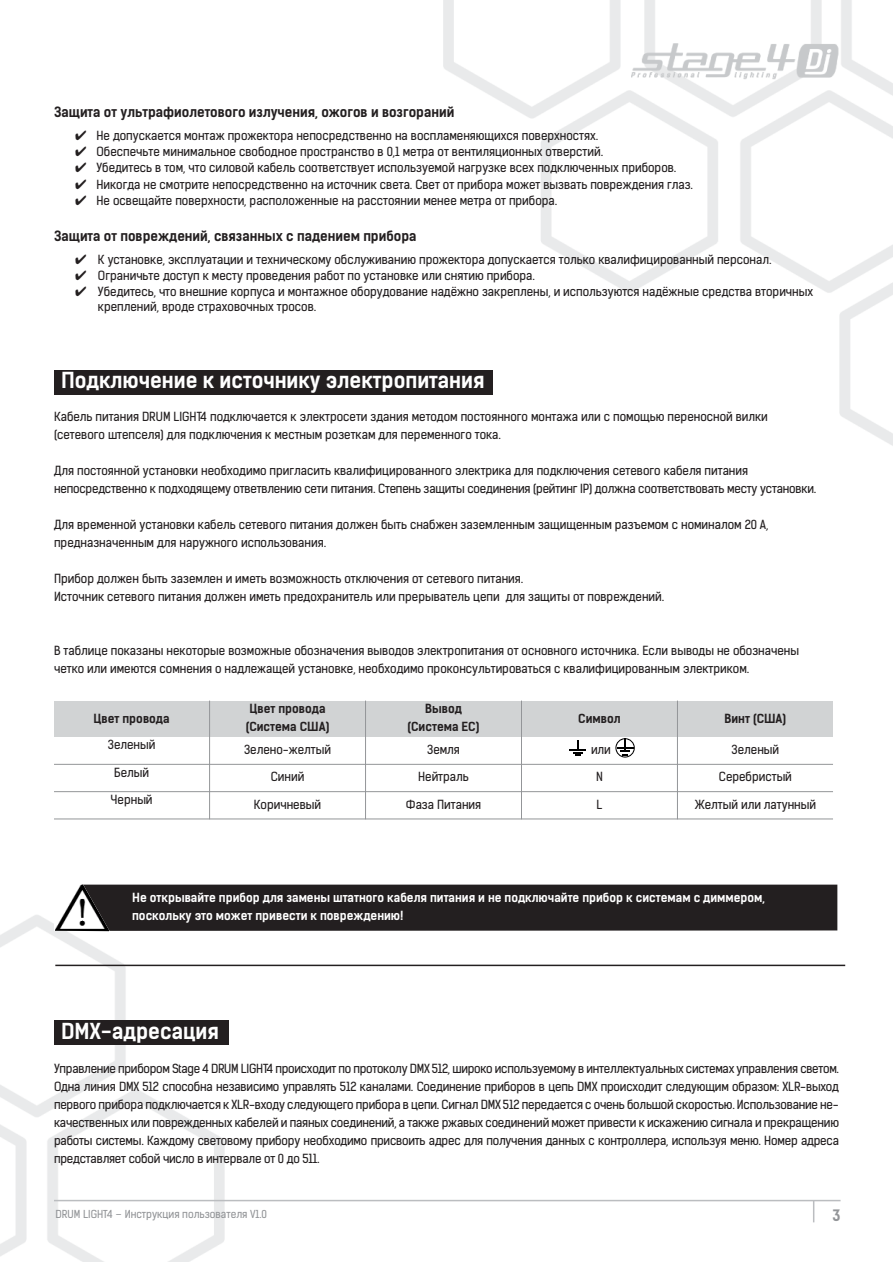
<style>
.page{position:relative;width:893px;height:1263px;background:#fff}
.page>*{position:absolute;margin:0;border:0;box-sizing:border-box;transform-origin:0 0}
.t1{font:21px "Kelson Sans Bold RU";color:#fff}
.t2{font:15px "Kelson Sans Bold RU";color:#939598}
.t3{font:13.5px "Kelson Sans Bold RU";color:#231f20}
.t4{font:12px/18px "Kelson Sans Regular RU";color:#231f20}
.t5{font:12px/18px "Kelson Sans Bold RU";color:#fff}
.t6{font:12px/18px "Kelson Sans Bold RU";color:#231f20;text-align:center}
.t7{font:10.5px "Kelson Sans Regular RU";color:#939598}
</style>
<div class="page">
<img style="left:0;top:0;width:892px;height:1262px">
<hr style="left:54px;top:1200px;width:786px;height:1px;background:#bbbdc0">
<svg style="left:813px;top:1201px;width:1px;height:21px"></svg>
<div style="left:54px;top:370px;width:438px;height:24px;background:#231f20"></div>
<div style="left:54px;top:701px;width:156px;height:36px;background:#d1d3d4"></div>
<div style="left:210px;top:701px;width:155px;height:36px;background:#d1d3d4"></div>
<div style="left:365px;top:701px;width:156px;height:36px;background:#d1d3d4"></div>
<div style="left:521px;top:701px;width:156px;height:36px;background:#d1d3d4"></div>
<div style="left:677px;top:701px;width:156px;height:36px;background:#d1d3d4"></div>
<div style="left:54px;top:737px;width:156px;height:27px;background:#fff"></div>
<div style="left:210px;top:737px;width:155px;height:27px;background:#fff"></div>
<div style="left:365px;top:737px;width:156px;height:27px;background:#fff"></div>
<div style="left:521px;top:737px;width:156px;height:27px;background:#fff"></div>
<div style="left:677px;top:737px;width:156px;height:27px;background:#fff"></div>
<div style="left:54px;top:764px;width:156px;height:28px;background:#fff"></div>
<div style="left:210px;top:764px;width:155px;height:28px;background:#fff"></div>
<div style="left:365px;top:764px;width:156px;height:28px;background:#fff"></div>
<div style="left:521px;top:764px;width:156px;height:28px;background:#fff"></div>
<div style="left:677px;top:764px;width:156px;height:28px;background:#fff"></div>
<div style="left:54px;top:792px;width:156px;height:27px;background:#fff"></div>
<div style="left:210px;top:792px;width:155px;height:27px;background:#fff"></div>
<div style="left:365px;top:792px;width:156px;height:27px;background:#fff"></div>
<div style="left:521px;top:792px;width:156px;height:27px;background:#fff"></div>
<div style="left:677px;top:792px;width:156px;height:27px;background:#fff"></div>
<hr style="left:209px;top:701px;width:1px;height:118px;background:#939598">
<hr style="left:365px;top:701px;width:1px;height:118px;background:#939598">
<hr style="left:521px;top:701px;width:1px;height:118px;background:#939598">
<hr style="left:677px;top:701px;width:1px;height:118px;background:#939598">
<hr style="left:54px;top:764px;width:779px;height:1px;background:#939598">
<hr style="left:54px;top:791px;width:779px;height:1px;background:#939598">
<hr style="left:54px;top:819px;width:779px;height:1px;background:#939598">
<svg style="left:569px;top:740px;width:17px;height:16px"></svg>
<svg style="left:615px;top:738px;width:20px;height:20px"></svg>
<svg style="left:616px;top:739px;width:18px;height:18px"></svg>
<svg style="left:617px;top:739px;width:16px;height:16px"></svg>
<div style="left:54px;top:1020px;width:174px;height:25px;background:#231f20"></div>
<hr style="left:55px;top:965px;width:790px;height:1px;background:#231f20">
<div style="left:54px;top:884px;width:783px;height:47px;background:#231f20"></div>
<img style="left:55px;top:884px;width:54px;height:47px">
<p class="t3" style="left:54px;top:104px;width:402px">Защита от ультрафиолетового излучения, ожогов и возгораний</p>
<p class="t4" style="left:75px;top:128px;width:524px">✔ Не допускается монтаж прожектора непосредственно на воспламеняющихся поверхностях.</p>
<p class="t4" style="left:75px;top:144px;width:529px">✔ Обеспечьте минимальное свободное пространство в 0,1 метра от вентиляционных отверстий.</p>
<p class="t4" style="left:75px;top:160px;width:602px">✔ Убедитесь в том, что силовой кабель соответствует используемой нагрузке всех подключенных приборов.</p>
<p class="t4" style="left:75px;top:176px;width:619px">✔ Никогда не смотрите непосредственно на источник света. Свет от прибора может вызвать повреждения глаз.</p>
<p class="t4" style="left:75px;top:193px;width:483px">✔ Не освещайте поверхности, расположенные на расстоянии менее метра от прибора.</p>
<p class="t3" style="left:54px;top:228px;width:364px">Защита от повреждений, связанных с падением прибора</p>
<p class="t4" style="left:75px;top:252px;width:698px">✔ К установке, эксплуатации и техническому обслуживанию прожектора допускается только квалифицированный персонал.</p>
<p class="t4" style="left:75px;top:268px;width:461px">✔ Ограничьте доступ к месту проведения работ по установке или снятию прибора.</p>
<p class="t4" style="left:98px;top:286px;width:717px;line-height:15px;text-indent:-23px">✔ Убедитесь, что внешние корпуса и монтажное оборудование надёжно закреплены, и используются надёжные средства вторичных креплений, вроде страховочных тросов.</p>
<h1 class="t1" style="left:61px;top:369px;width:425px">Подключение к источнику электропитания</h1>
<p class="t4" style="left:54px;top:409px;width:715px">Кабель питания DRUM LIGHT4 подключается к электросети здания методом постоянного монтажа или с помощью переносной вилки (сетевого штепселя) для подключения к местным розеткам для переменного тока.</p>
<p class="t4" style="left:54px;top:463px;width:764px">Для постоянной установки необходимо пригласить квалифицированного электрика для подключения сетевого кабеля питания непосредственно к подходящему ответвлению сети питания. Степень защиты соединения (рейтинг IP) должна соответствовать месту установки.</p>
<p class="t4" style="left:54px;top:517px;width:716px">Для временной установки кабель сетевого питания должен быть снабжен заземленным защищенным разъемом с номиналом 20 A, предназначенным для наружного использования.</p>
<p class="t4" style="left:54px;top:571px;width:612px">Прибор должен быть заземлен и иметь возможность отключения от сетевого питания.<br>Источник сетевого питания должен иметь предохранитель или прерыватель цепи для защиты от повреждений.</p>
<p class="t4" style="left:54px;top:643px;width:746px">В таблице показаны некоторые возможные обозначения выводов электропитания от основного источника. Если выводы не обозначены четко или имеются сомнения о надлежащей установке, необходимо проконсультироваться с квалифицированным электриком.</p>
<p class="t6" style="left:94px;top:710px;width:78px">Цвет провода</p>
<p class="t6" style="left:246px;top:699px;width:85px">Цвет провода (Система США)</p>
<p class="t6" style="left:407px;top:699px;width:74px">Вывод (Система ЕС)</p>
<p class="t6" style="left:578px;top:710px;width:44px">Символ</p>
<p class="t6" style="left:724px;top:710px;width:63px">Винт (США)</p>
<p class="t4" style="left:108px;top:737px;width:49px">Зеленый</p>
<p class="t4" style="left:244px;top:742px;width:88px">Зелено-желтый</p>
<p class="t4" style="left:427px;top:742px;width:34px">Земля</p>
<p class="t4" style="left:591px;top:742px;width:21px">или</p>
<p class="t4" style="left:732px;top:742px;width:49px">Зеленый</p>
<p class="t4" style="left:114px;top:764px;width:36px">Белый</p>
<p class="t4" style="left:271px;top:769px;width:35px">Синий</p>
<p class="t4" style="left:418px;top:769px;width:52px">Нейтраль</p>
<p class="t4" style="left:596px;top:769px;width:8px">N</p>
<p class="t4" style="left:719px;top:769px;width:75px">Серебристый</p>
<p class="t4" style="left:111px;top:792px;width:44px">Черный</p>
<p class="t4" style="left:254px;top:796px;width:69px">Коричневый</p>
<p class="t4" style="left:406px;top:796px;width:77px">Фаза Питания</p>
<p class="t4" style="left:596px;top:796px;width:7px">L</p>
<p class="t4" style="left:695px;top:796px;width:123px">Желтый или латунный</p>
<p class="t5" style="left:132px;top:889px;width:634px">Не открывайте прибор для замены штатного кабеля питания и не подключайте прибор к системам с диммером, поскольку это может привести к повреждению!</p>
<h1 class="t1" style="left:61px;top:1020px;width:159px">DMX-адресация</h1>
<p class="t4" style="left:54px;top:1061px;width:786px;text-align:justify">Управление прибором Stage 4 DRUM LIGHT4 происходит по протоколу DMX 512, широко используемому в интеллектуальных системах управления светом.<br>Одна линия DMX 512 способна независимо управлять 512 каналами. Соединение приборов в цепь DMX происходит следующим образом: XLR-выход первого прибора подключается к XLR-входу следующего прибора в цепи. Сигнал DMX 512 передается с очень большой скоростью. Использование не&shy;качественных или поврежденных кабелей и паяных соединений, а также ржавых соединений может привести к искажению сигнала и прекращению работы системы. Каждому световому прибору необходимо присвоить адрес для получения данных с контроллера, используя меню. Номер адреса представляет собой число в интервале от 0 до 511.</p>
<p class="t7" style="left:55px;top:1209px;width:213px">DRUM LIGHT4 – Инструкция пользователя V1.0</p>
<p class="t2" style="left:832px;top:1207px;width:10px">3</p>
</div>
